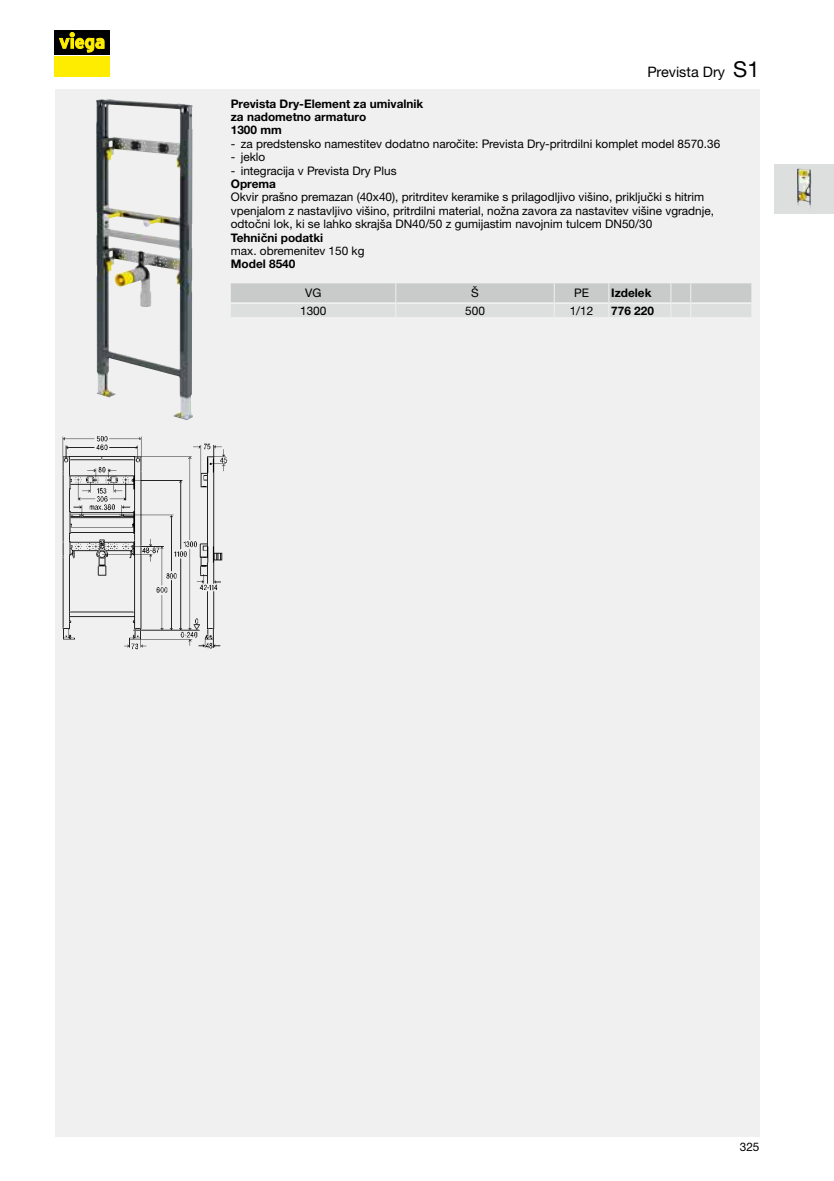
<style>
.page{position:relative;width:834px;height:1181px;background:#fff}
.page>*{position:absolute;margin:0;border:0;box-sizing:border-box;transform-origin:0 0}
.t1{font:14.35px "M Ying Hei PR Cfor Viega W4";color:#000}
.t2{font:11.9px/13.5px "M Ying Hei PR Cfor Viega W4";color:#000}
.t3{font:11.9px/13.5px "M Ying Hei PR Cfor Viega W7";color:#000}
.s1{font-size:21.88px}
</style>
<div class="page">
<div style="left:55px;top:89px;width:704px;height:1047px;background:#f0f0f0"></div>
<div style="left:774px;top:164px;width:59px;height:49px;background:#dddede"></div>
<img style="left:797px;top:169px;width:14px;height:39px">
<svg style="left:231px;top:283px;width:521px;height:34px;background:#d3d4d4"></svg>
<img style="left:96px;top:99px;width:97px;height:321px">
<img style="left:62px;top:436px;width:166px;height:214px">
<div style="left:55px;top:56px;width:55px;height:21px;background:#ffed00"></div>
<div style="left:55px;top:30px;width:55px;height:24px;background:#000"></div>
<svg style="left:59px;top:32px;width:45px;height:21px"></svg>
<p class="t1" style="left:647px;top:63px;width:113px">Prevista Dry <span class="s1">S1</span></p>
<p class="t3" style="left:231px;top:97px;width:194px">-Prevista -Dry-Element za umivalnik za nadometno armaturo<br>1300 -mm</p>
<p class="t2" style="left:231px;top:137px;width:491px">- za predstensko namestitev dodatno naročite: Prevista -Dry-pritrdilni komplet model 8570.36</p>
<p class="t2" style="left:231px;top:150px;width:36px">- jeklo</p>
<p class="t2" style="left:231px;top:164px;width:167px">- integracija v Prevista -Dry -Plus</p>
<p class="t3" style="left:231px;top:177px;width:47px">Oprema</p>
<p class="t2" style="left:231px;top:190px;width:484px">Okvir prašno premazan (40x40), pritrditev keramike s prilagodljivo višino, priključki s hitrim vpenjalom z nastavljivo višino, pritrdilni material, nožna zavora za nastavitev višine vgradnje, odtočni lok, ki se lahko skrajša DN40/50 z gumijastim navojnim tulcem DN50/30</p>
<p class="t3" style="left:231px;top:231px;width:94px">Tehnični podatki</p>
<p class="t2" style="left:231px;top:244px;width:135px">max. obremenitev 150 -kg</p>
<p class="t3" style="left:231px;top:257px;width:66px">Model 8540</p>
<p class="t2" style="left:305px;top:286px;width:18px">VG</p>
<p class="t2" style="left:471px;top:286px;width:9px">Š</p>
<p class="t2" style="left:574px;top:286px;width:16px">PE</p>
<p class="t3" style="left:611px;top:286px;width:42px">Izdelek</p>
<p class="t2" style="left:300px;top:304px;width:28px">1300</p>
<p class="t2" style="left:465px;top:304px;width:21px">500</p>
<p class="t2" style="left:569px;top:304px;width:25px">1/12</p>
<p class="t3" style="left:611px;top:304px;width:44px">776 220</p>
<p class="t2" style="left:739px;top:1140px;width:21px">325</p>
</div>
